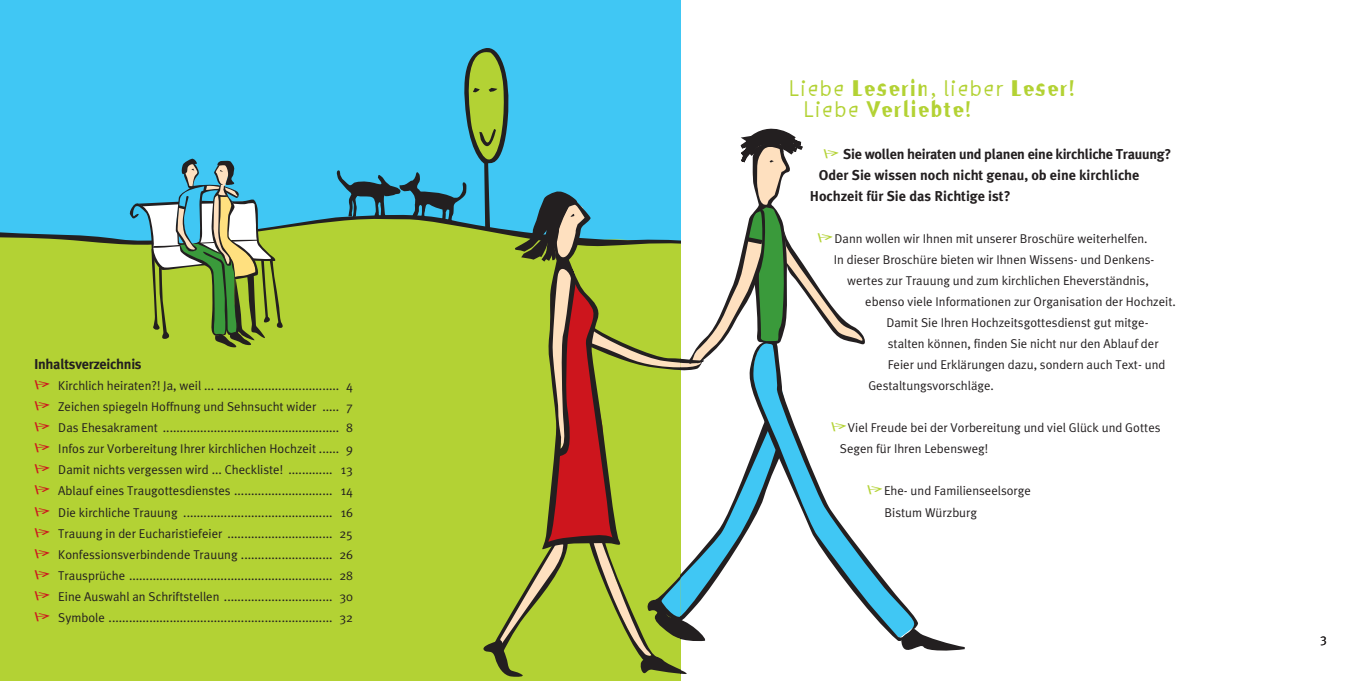
<style>
.page{position:relative;width:1361px;height:681px;background:#fff}
.page>*{position:absolute;margin:0;border:0;box-sizing:border-box;transform-origin:0 0}
.t1{font:22.5px "Meta Plus Subnormal";letter-spacing:.05em;color:#b3d234}
.t2{font:22.5px "Meta Plus Boiled";letter-spacing:.05em;color:#b3d234}
.t3{font:700 14.25px "Meta Plus";letter-spacing:-.01em;color:#231f20}
.t4{font:12.75px/21px "Meta Plus Normal";color:#231f20}
.s1{font-family:"Meta Plus Boiled"}
.s2{font-family:"Meta Plus Subnormal"}
</style>
<div class="page">
<div style="left:0;top:277px;width:680px;height:403px;background:#b3d234"></div>
<div style="left:0;top:0;width:680px;height:212px;background:#40c7f4"></div>
<svg style="left:0;top:212px;width:335px;height:65px;background:#87c26b"></svg>
<svg style="left:128px;top:158px;width:156px;height:190px;background:#86b780"></svg>
<svg style="left:901px;top:632px;width:63px;height:19px"></svg>
<svg style="left:882px;top:577px;width:37px;height:66px"></svg>
<svg style="left:335px;top:45px;width:547px;height:632px"></svg>
<svg style="left:35px;top:380px;width:14px;height:9px"></svg>
<svg style="left:35px;top:401px;width:14px;height:9px"></svg>
<svg style="left:35px;top:422px;width:14px;height:9px"></svg>
<svg style="left:35px;top:443px;width:14px;height:9px"></svg>
<svg style="left:35px;top:464px;width:14px;height:9px"></svg>
<svg style="left:35px;top:485px;width:14px;height:9px"></svg>
<svg style="left:35px;top:506px;width:14px;height:9px"></svg>
<svg style="left:35px;top:527px;width:14px;height:9px"></svg>
<svg style="left:35px;top:548px;width:14px;height:9px"></svg>
<svg style="left:35px;top:569px;width:14px;height:9px"></svg>
<svg style="left:35px;top:590px;width:14px;height:9px"></svg>
<svg style="left:35px;top:611px;width:14px;height:9px"></svg>
<p class="t3" style="left:34px;top:356px;width:109px">Inhaltsverzeichnis</p>
<p class="t4" style="left:58px;top:375px;width:296px;text-align:justify">Kirchlich heiraten?! Ja, weil ... .................................... 4<br>Zeichen spiegeln Hoffnung und Sehnsucht wider ..... 7<br>Das Ehesakrament .................................................... 8<br>Infos zur Vorbereitung Ihrer kirchlichen Hochzeit ...... 9<br>Damit nichts vergessen wird ... Checkliste! ............. 13<br>Ablauf eines Traugottesdienstes ............................. 14<br>Die kirchliche Trauung ............................................ 16<br>Trauung in der Eucharistiefeier ............................... 25<br>Konfessionsverbindende Trauung ........................... 26<br>Trausprüche ............................................................ 28<br>Eine Auswahl an Schriftstellen ................................ 30<br>Symbole .................................................................. 32</p>
<h1 class="t1" style="left:789px;top:75px;width:287px">Liebe <span class="s1">Leserin</span>, lieber <span class="s1">Leser</span>!</h1>
<h1 class="t2" style="left:804px;top:96px;width:169px"><span class="s2">Liebe</span> Verliebte<span class="s2">!</span></h1>
<p class="t3" style="left:843px;top:146px;width:330px">Sie wollen heiraten und planen eine kirchliche Trauung?</p>
<p class="t3" style="left:819px;top:167px;width:322px">Oder Sie wissen noch nicht genau, ob eine kirchliche</p>
<p class="t3" style="left:810px;top:188px;width:202px">Hochzeit für Sie das Richtige ist?</p>
<p class="t4" style="left:834px;top:228px;width:315px">Dann wollen wir Ihnen mit unserer Broschüre weiterhelfen.</p>
<p class="t4" style="left:834px;top:249px;width:322px">In dieser Broschüre bieten wir Ihnen Wissens- und Denkens-</p>
<p class="t4" style="left:847px;top:270px;width:303px">wertes zur Trauung und zum kirchlichen Eheverständnis,</p>
<p class="t4" style="left:865px;top:291px;width:312px">ebenso viele Informationen zur Organisation der Hochzeit.</p>
<p class="t4" style="left:886px;top:312px;width:264px">Damit Sie Ihren Hochzeitsgottesdienst gut mitge-</p>
<p class="t4" style="left:888px;top:333px;width:272px">stalten können, finden Sie nicht nur den Ablauf der</p>
<p class="t4" style="left:888px;top:354px;width:279px">Feier und Erklärungen dazu, sondern auch Text- und</p>
<p class="t4" style="left:868px;top:375px;width:127px">Gestaltungsvorschläge.</p>
<p class="t4" style="left:840px;top:417px;width:322px;text-indent:8px">Viel Freude bei der Vorbereitung und viel Glück und Gottes<br>Segen für Ihren Lebensweg!</p>
<p class="t4" style="left:884px;top:480px;width:148px">Ehe- und Familienseelsorge<br>Bistum Würzburg</p>
<p class="t4" style="left:1320px;top:627px;width:8px">3</p>
</div>
